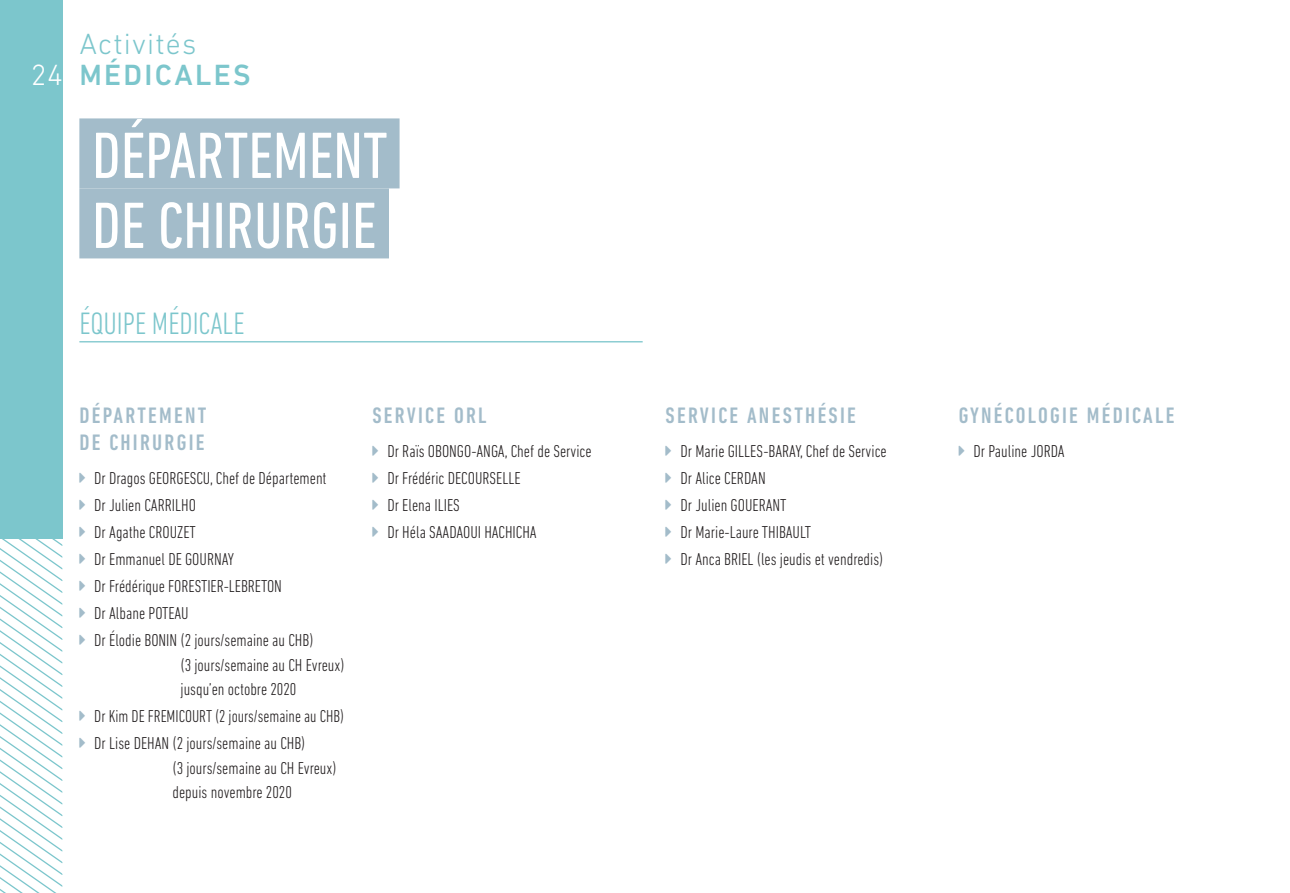
<style>
.page{position:relative;width:1290px;height:893px;background:#fff}
.page>*{position:absolute;margin:0;border:0;box-sizing:border-box;transform-origin:0 0}
.Gros_Titre_OK{font:condensed 66.5px/70px "DIN Next LT Pro";color:#fff}
.ss_titre_filet_OK_Ac{font:300 condensed 31.5px "DIN Next LT Pro";color:#7cc6cc}
.t1{font:300 29.75px "DIN Next LT Pro";letter-spacing:.04em;color:#7cc6cc}
.t2{font:500 29.75px "DIN Next LT Pro";letter-spacing:.08em;color:#7cc6cc}
.t3{font:300 29.75px "DIN Next LT Pro";color:#fff}
.ss_titre_OK{font:500 condensed 22.75px/27.3px "DIN Next LT Pro";letter-spacing:.1em;color:#a3bcca}
.t4{font:300 condensed 17.5px/24.5px "DIN Next LT Pro";color:#231f20}
</style>
<div class="page">
<svg style="left:0;top:539px;width:63px;height:354px"></svg>
<div style="left:0;top:0;width:63px;height:539px;background:#7cc6cc"></div>
<hr style="left:79px;top:341px;width:564px;height:1px;background:#7cc6cc">
<div style="left:79px;top:118px;width:320px;height:70px;background:#a3bcca"></div>
<div style="left:79px;top:188px;width:310px;height:70px;background:#a3bcca"></div>
<h3 class="t3" style="left:31px;top:58px;width:34px">24</h3>
<h3 class="t1" style="left:79px;top:26px;width:118px">Activités</h3>
<h3 class="t2" style="left:79px;top:58px;width:173px">MÉDICALES</h3>
<p class="Gros_Titre_OK" style="left:92px;top:120px;width:297px">DÉPARTEMENT<br>DE CHIRURGIE</p>
<p class="ss_titre_filet_OK_Ac" style="left:79px;top:305px;width:167px">ÉQUIPE MÉDICALE</p>
<p class="ss_titre_OK" style="left:79px;top:401px;width:128px">DÉPARTEMENT<br>DE CHIRURGIE</p>
<p class="t4" style="left:94px;top:466px;width:234px">Dr Dragos GEORGESCU, Chef de Département</p>
<p class="t4" style="left:94px;top:493px;width:103px">Dr Julien CARRILHO</p>
<p class="t4" style="left:94px;top:520px;width:103px">Dr Agathe CROUZET</p>
<p class="t4" style="left:94px;top:547px;width:141px">Dr Emmanuel DE GOURNAY</p>
<p class="t4" style="left:94px;top:574px;width:189px">Dr Frédérique FORESTIER-LEBRETON</p>
<p class="t4" style="left:94px;top:601px;width:96px">Dr Albane POTEAU</p>
<p class="t4" style="left:181px;top:628px;width:166px;text-indent:-86px">Dr Élodie BONIN (2 jours/semaine au CHB)<br>(3 jours/semaine au CH Evreux) jusqu’en octobre 2020</p>
<p class="t4" style="left:94px;top:704px;width:251px">Dr Kim DE FREMICOURT (2 jours/semaine au CHB)</p>
<p class="t4" style="left:172px;top:731px;width:166px;text-indent:-78px">Dr Lise DEHAN (2 jours/semaine au CHB)<br>(3 jours/semaine au CH Evreux) depuis novembre 2020</p>
<p class="ss_titre_OK" style="left:372px;top:401px;width:116px">SERVICE ORL</p>
<p class="t4" style="left:387px;top:439px;width:206px">Dr Raïs OBONGO-ANGA, Chef de Service</p>
<p class="t4" style="left:387px;top:466px;width:135px">Dr Frédéric DECOURSELLE</p>
<p class="t4" style="left:387px;top:493px;width:74px">Dr Elena ILIES</p>
<p class="t4" style="left:387px;top:520px;width:151px">Dr Héla SAADAOUI HACHICHA</p>
<p class="ss_titre_OK" style="left:665px;top:401px;width:192px">SERVICE ANESTHÉSIE</p>
<p class="t4" style="left:680px;top:439px;width:208px">Dr Marie GILLES-BARAY, Chef de Service</p>
<p class="t4" style="left:680px;top:466px;width:87px">Dr Alice CERDAN</p>
<p class="t4" style="left:680px;top:493px;width:108px">Dr Julien GOUERANT</p>
<p class="t4" style="left:680px;top:520px;width:132px">Dr Marie-Laure THIBAULT</p>
<p class="t4" style="left:680px;top:547px;width:204px">Dr Anca BRIEL (les jeudis et vendredis)</p>
<p class="ss_titre_OK" style="left:959px;top:401px;width:217px">GYNÉCOLOGIE MÉDICALE</p>
<p class="t4" style="left:973px;top:439px;width:93px">Dr Pauline JORDA</p>
</div>
